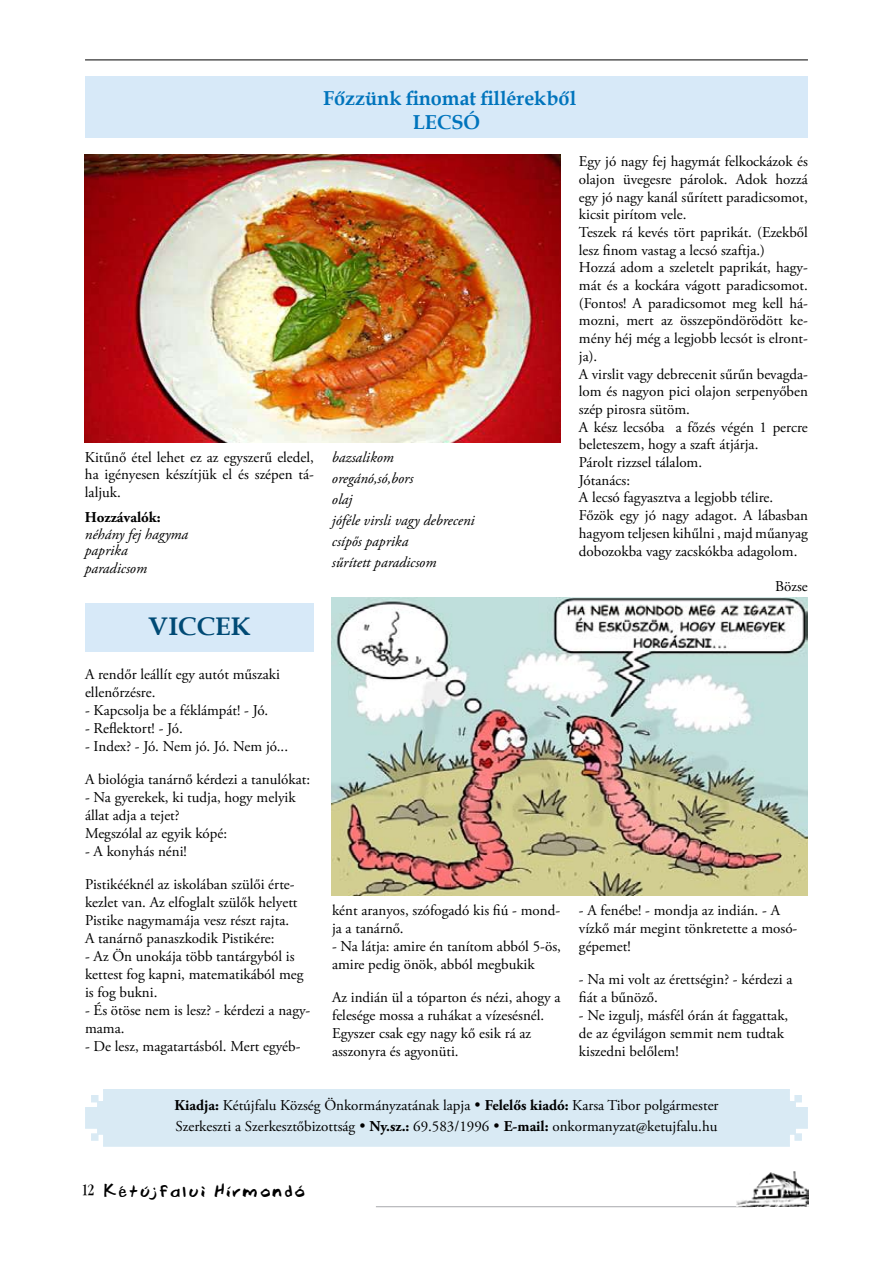
<style>
.page{position:relative;width:893px;height:1263px;background:#fff}
.page>*{position:absolute;margin:0;border:0;box-sizing:border-box;transform-origin:0 0}
.t1{font:700 25.5px "Book Antiqua";color:#004a75}
.t2{font:700 20.1px/24.2px "Book Antiqua";color:#0074bc;text-align:center}
.t3{font:18px "Brook 23";letter-spacing:.11em;color:#000}
.t4{font:16.5px "Garamond Bk Cn PFL";color:#000}
.t5{font:15px/17.7px "Adobe Garamond Pro";color:#000}
.t6{font:italic 15px/21px "Adobe Garamond Pro";color:#000}
.t7{font:700 15px "Adobe Garamond Pro";color:#000}
.s1{font-weight:700}
.s2{font-family:"Garamond Bk Cn PFL";font-size:15px}
</style>
<div class="page">
<hr style="left:85px;top:60px;width:723px;height:1px;background:#000">
<hr style="left:376px;top:1206px;width:377px;height:1px;background:#a7a9ac">
<img style="left:737px;top:1171px;width:71px;height:36px">
<img style="left:84px;top:154px;width:477px;height:288px">
<img style="left:332px;top:598px;width:476px;height:297px">
<div style="left:85px;top:77px;width:723px;height:61px;background:#d7e9f8"></div>
<div style="left:85px;top:604px;width:229px;height:48px;background:#d7e9f8"></div>
<div style="left:85px;top:1089px;width:723px;height:58px;background:#d9eaf4"></div>
<h2 class="t2" style="left:323px;top:86px;width:255px">Főzzünk finomat fillérekből<br>LECSÓ</h2>
<p class="t5" style="left:85px;top:449px;width:231px;text-align:justify">Kitűnő étel lehet ez az egyszerű eledel, ha igényesen készítjük el és szépen tá&shy;laljuk.</p>
<p class="t7" style="left:85px;top:509px;width:77px">Hozzávalók:</p>
<p class="t6" style="left:85px;top:526px;width:105px;line-height:17.1px">néhány fej hagyma paprika paradicsom</p>
<h1 class="t1" style="left:148px;top:609px;width:104px">VICCEK</h1>
<p class="t6" style="left:332px;top:447px;width:144px">bazsalikom oregánó,só,bors<br>olaj<br>jóféle virsli vagy debreceni csípős paprika<br>sűrített paradicsom</p>
<p class="t5" style="left:579px;top:153px;width:231px">Egy jó nagy fej hagymát felkockázok és olajon üvegesre párolok. Adok hozzá egy jó nagy kanál sűrített paradicsomot, kicsit pirítom vele.<br>Teszek rá kevés tört paprikát. (Ezekből lesz finom vastag a lecsó szaftja.)<br>Hozzá adom a szeletelt paprikát, hagy&shy;mát és a kockára vágott paradicsomot. (Fontos! A paradicsomot meg kell há&shy;mozni, mert az összepöndörödött ke&shy;mény héj még a legjobb lecsót is elront&shy;ja).<br>A virslit vagy debrecenit sűrűn bevagda&shy;lom és nagyon pici olajon serpenyőben szép pirosra sütöm.<br>A kész lecsóba a főzés végén 1 percre beleteszem, hogy a szaft átjárja.<br>Párolt rizzsel tálalom.<br>Jótanács:<br>A lecsó fagyasztva a legjobb télire.<br>Főzök egy jó nagy adagot. A lábasban hagyom teljesen kihűlni , majd műanyag dobozokba vagy zacskókba adagolom.</p>
<p class="t5" style="left:775px;top:578px;width:34px">Bözse</p>
<p class="t5" style="left:85px;top:665px;width:196px">A rendőr leállít egy autót műszaki ellenőrzésre.</p>
<p class="t5" style="left:85px;top:701px;width:185px">- Kapcsolja be a féklámpát! - Jó.</p>
<p class="t5" style="left:85px;top:719px;width:99px">- Reflektort! - Jó.</p>
<p class="t5" style="left:85px;top:737px;width:205px">- Index? - Jó. Nem jó. Jó. Nem jó...</p>
<p class="t5" style="left:85px;top:770px;width:227px">A biológia tanárnő kérdezi a tanulókat:</p>
<p class="t5" style="left:85px;top:788px;width:212px">- Na gyerekek, ki tudja, hogy melyik állat adja a tejet?<br>Megszólal az egyik kópé:</p>
<p class="t5" style="left:85px;top:835px;width:211px;line-height:33px">- A konyhás néni!<br>Pistikééknél az iskolában szülői érte-</p>
<p class="t5" style="left:85px;top:893px;width:214px">kezlet van. Az elfoglalt szülők helyett<br>Pistike nagymamája vesz részt rajta.<br>A tanárnő panaszkodik Pistikére:</p>
<p class="t5" style="left:85px;top:947px;width:220px">- Az Ön unokája több tantárgyból is kettest fog kapni, matematikából meg is fog bukni.</p>
<p class="t5" style="left:85px;top:1001px;width:227px">- És ötöse nem is lesz? - kérdezi a nagy&shy;mama.</p>
<p class="t5" style="left:85px;top:1037px;width:217px">- De lesz, magatartásból. Mert egyéb-</p>
<p class="t5" style="left:332px;top:902px;width:230px">ként aranyos, szófogadó kis fiú - mond&shy;ja a tanárnő.</p>
<p class="t5" style="left:332px;top:938px;width:230px">- Na látja: amire én tanítom abból 5-ös, amire pedig önök, abból megbukik</p>
<p class="t5" style="left:332px;top:989px;width:230px">Az indián ül a tóparton és nézi, ahogy a felesége mossa a ruhákat a vízesésnél.<br>Egyszer csak egy nagy kő esik rá az asszonyra és agyonüti.</p>
<p class="t5" style="left:579px;top:902px;width:220px">- A fenébe! - mondja az indián. - A vízkő már megint tönkretette a mosó&shy;gépemet!</p>
<p class="t5" style="left:579px;top:971px;width:215px">- Na mi volt az érettségin? - kérdezi a fiát a bűnöző.</p>
<p class="t5" style="left:579px;top:1007px;width:211px">- Ne izgulj, másfél órán át faggattak, de az égvilágon semmit nem tudtak kiszedni belőlem!</p>
<p class="t5" style="left:174px;top:1095px;width:546px;line-height:21px"><span class="s1">Kiadja:</span> Kétújfalu Község Önkormányzatának lapja <span class="s1">Felelős kiadó:</span> Karsa Tibor polgármester<br>Szerkeszti a Szerkesztőbizottság <span class="s1">Ny.sz.:</span> 69.583/1996 <span class="s1">E-mail:</span> onkormanyzat@ketujfalu.hu</p>
<p class="t3" style="left:85px;top:1181px;width:221px"><span class="s2">2</span> Kétújfalui Hírmondó</p>
<p class="t4" style="left:81px;top:1180px;width:15px">12</p>
</div>
